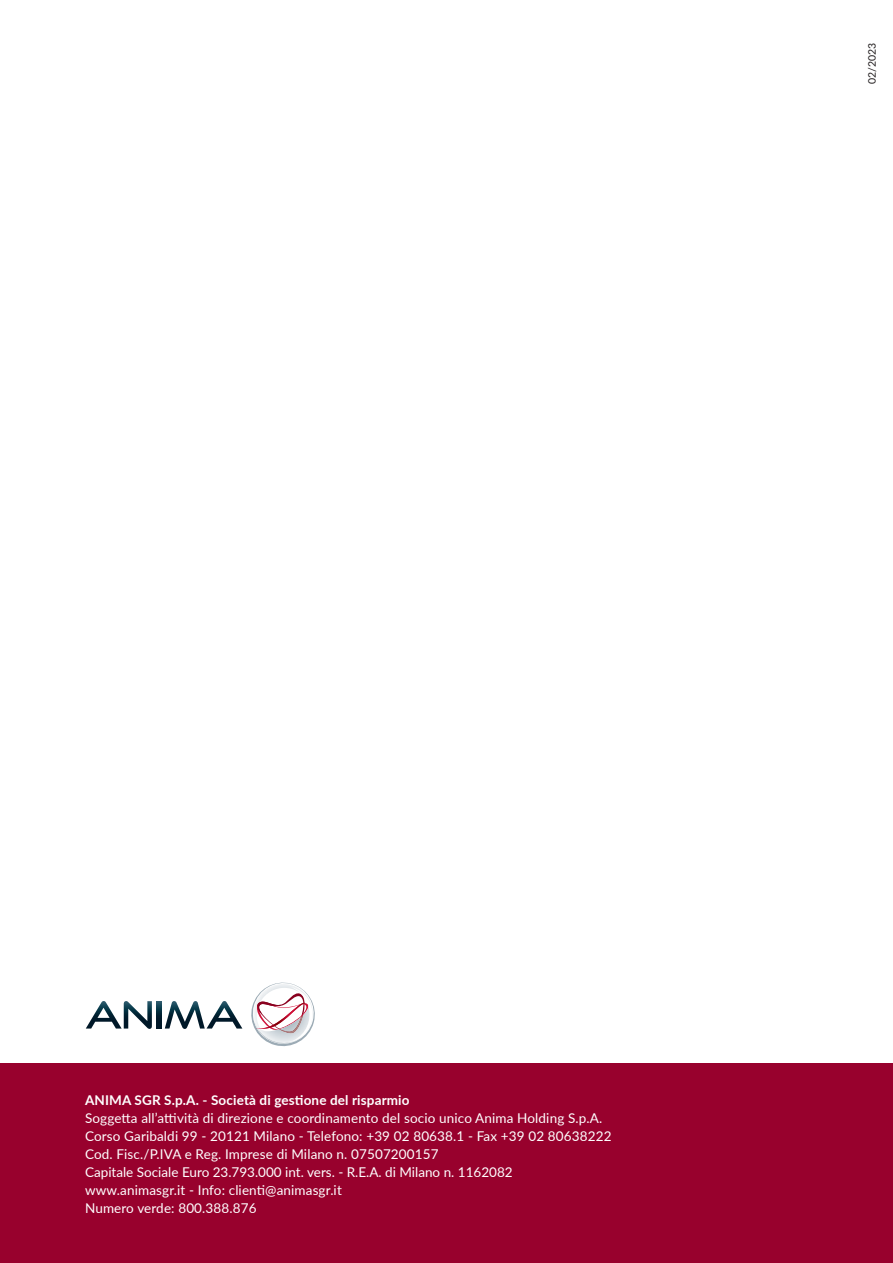
<style>
.page{position:relative;width:893px;height:1263px;background:#fff}
.page>*{position:absolute;margin:0;border:0;box-sizing:border-box;transform-origin:0 0}
.t1{font:13.5px/18px "Lato";letter-spacing:.01em;color:#fff}
.t2{font:700 13.5px "Lato";letter-spacing:.01em;color:#fff}
.t3{font:10.5px "Lato";color:#231f20}
</style>
<div class="page">
<div style="left:0;top:1063px;width:893px;height:200px;background:#98012d"></div>
<svg style="left:251px;top:982px;width:64px;height:65px"></svg>
<svg style="left:86px;top:1001px;width:66px;height:28px"></svg>
<svg style="left:157px;top:1001px;width:4px;height:27px"></svg>
<svg style="left:165px;top:1001px;width:77px;height:28px"></svg>
<p class="t3" style="left:865px;top:84px;width:43px;rotate:-90deg">02/2023</p>
<p class="t2" style="left:85px;top:1090px;width:326px">ANIMA SGR S.p.A. - Società di gestione del risparmio</p>
<p class="t1" style="left:85px;top:1109px;width:528px">Soggetta all’attività di direzione e coordinamento del socio unico Anima Holding S.p.A.<br>Corso Garibaldi 99 - 20121 Milano - Telefono: +39 02 80638.1 - Fax +39 02 80638222<br>Cod. Fisc./P.IVA e Reg. Imprese di Milano n. 07507200157<br>Capitale Sociale Euro 23.793.000 int. vers. - R.E.A. di Milano n. 1162082 www.animasgr.it - Info: clienti@animasgr.it<br>Numero verde: 800.388.876</p>
</div>
